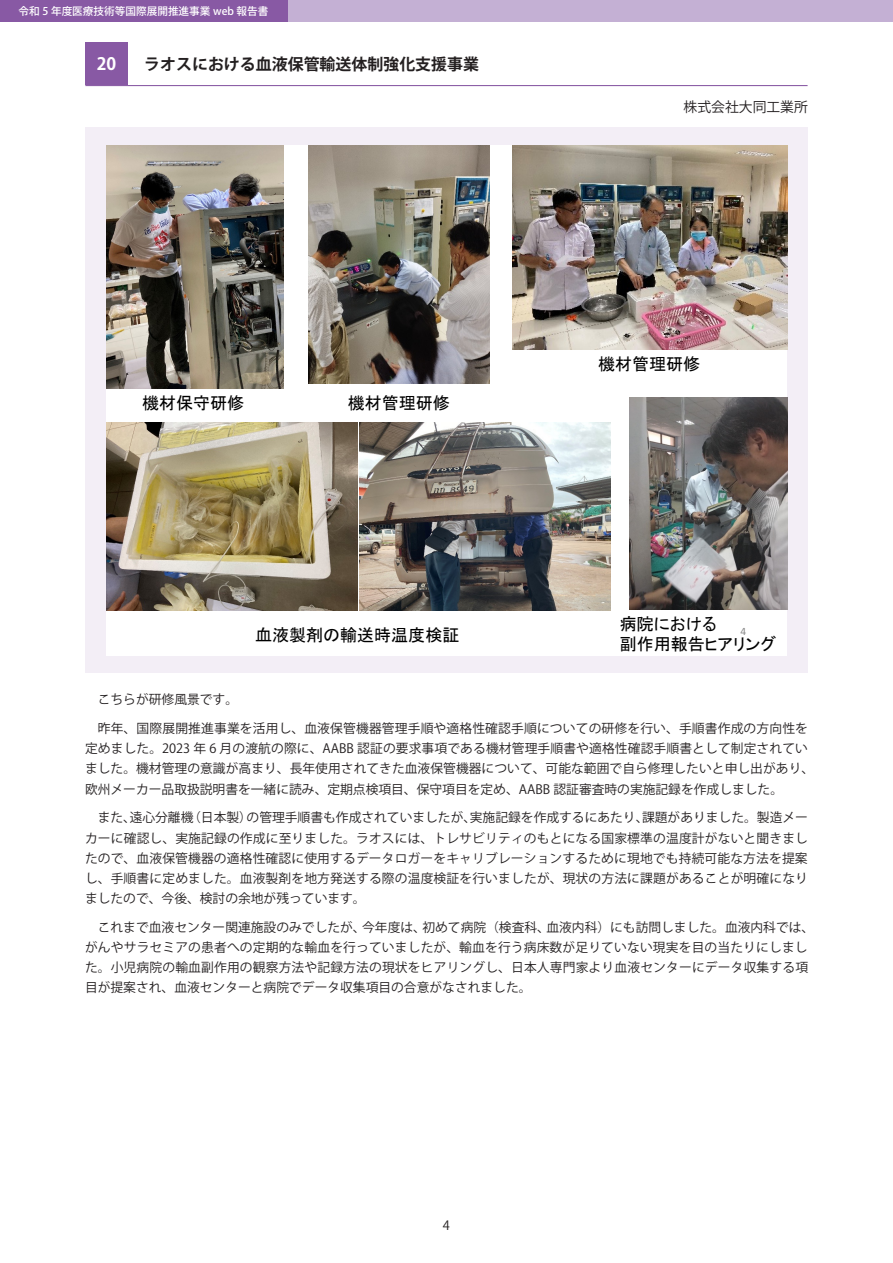
<style>
.page{position:relative;width:893px;height:1263px;background:#fff}
.page>*{position:absolute;margin:0;border:0;box-sizing:border-box;transform-origin:0 0}
.t1{font:16.95px/20.7px "MS P Gothic";color:#000}
.t2{font:700 16.95px "Koz Go Pr 6 N";color:#fff}
.t3{font:700 15.9px "Koz Go Pr 6 N";color:#231f20}
.t4{font:13.8px "Koz Go Pr 6 N";color:#231f20}
.t5{font:12.75px/20.2px "Koz Go Pr 6 N";letter-spacing:.01em;color:#231f20}
.t6{font:11.4px "Calibri";color:#898989}
.t7{font:500 10.65px "Koz Go Pr 6 N";color:#fff}
</style>
<div class="page">
<div style="left:0;top:0;width:893px;height:21px;background:#c4b0d4"></div>
<div style="left:86px;top:128px;width:722px;height:545px;background:#f3eef6"></div>
<div style="left:0;top:0;width:287px;height:21px;background:#8859a4"></div>
<hr style="left:85px;top:85px;width:723px;height:1px;background:#8859a4">
<div style="left:85px;top:43px;width:43px;height:42px;background:#8859a4"></div>
<div style="left:107px;top:145px;width:680px;height:510px;background:#fff"></div>
<img style="left:107px;top:145px;width:176px;height:243px">
<img style="left:107px;top:422px;width:250px;height:188px">
<img style="left:360px;top:422px;width:250px;height:188px">
<img style="left:629px;top:397px;width:158px;height:213px">
<img style="left:309px;top:145px;width:181px;height:239px">
<img style="left:512px;top:145px;width:275px;height:205px">
<p class="t7" style="left:19px;top:5px;width:251px">令和 5 年度医療技術等国際展開推進事業 web 報告書</p>
<h1 class="t2" style="left:97px;top:54px;width:21px">20</h1>
<p class="t3" style="left:144px;top:56px;width:336px">ラオスにおける血液保管輸送体制強化支援事業</p>
<p class="t4" style="left:684px;top:99px;width:126px">株式会社大同工業所</p>
<h1 class="t1" style="left:142px;top:393px;width:104px">機材保守研修</h1>
<h1 class="t1" style="left:348px;top:393px;width:104px">機材管理研修</h1>
<h1 class="t1" style="left:598px;top:353px;width:104px">機材管理研修</h1>
<h1 class="t1" style="left:255px;top:625px;width:206px">血液製剤の輸送時温度検証</h1>
<h1 class="t1" style="left:620px;top:613px;width:158px">病院における<br>副作用報告ヒアリング</h1>
<p class="t6" style="left:740px;top:623px;width:7px">4</p>
<p class="t5" style="left:85px;top:690px;width:155px">　こちらが研修風景です。</p>
<p class="t5" style="left:85px;top:718px;width:731px">　昨年、国際展開推進事業を活用し、血液保管機器管理手順や適格性確認手順についての研修を行い、手順書作成の方向性を定めました。2023 年 6 月の渡航の際に、AABB 認証の要求事項である機材管理手順書や適格性確認手順書として制定されていました。機材管理の意識が高まり、長年使用されてきた血液保管機器について、可能な範囲で自ら修理したいと申し出があり、欧州メーカー品取扱説明書を一緒に読み、定期点検項目、保守項目を定め、AABB 認証審査時の実施記録を作成しました。</p>
<p class="t5" style="left:85px;top:808px;width:724px;text-align:justify">　また、遠心分離機（日本製）の管理手順書も作成されていましたが、実施記録を作成するにあたり、課題がありました。製造メーカーに確認し、実施記録の作成に至りました。ラオスには、トレサビリティのもとになる国家標準の温度計がないと聞きましたので、血液保管機器の適格性確認に使用するデータロガーをキャリブレーションするために現地でも持続可能な方法を提案し、手順書に定めました。血液製剤を地方発送する際の温度検証を行いましたが、現状の方法に課題があることが明確になりましたので、今後、検討の余地が残っています。</p>
<p class="t5" style="left:85px;top:917px;width:731px">　これまで血液センター関連施設のみでしたが、今年度は、初めて病院（検査科、血液内科）にも訪問しました。血液内科では、がんやサラセミアの患者への定期的な輸血を行っていましたが、輸血を行う病床数が足りていない現実を目の当たりにしました。小児病院の輸血副作用の観察方法や記録方法の現状をヒアリングし、日本人専門家より血液センターにデータ収集する項目が提案され、血液センターと病院でデータ収集項目の合意がなされました。</p>
<p class="t5" style="left:443px;top:1215px;width:9px">4</p>
</div>
